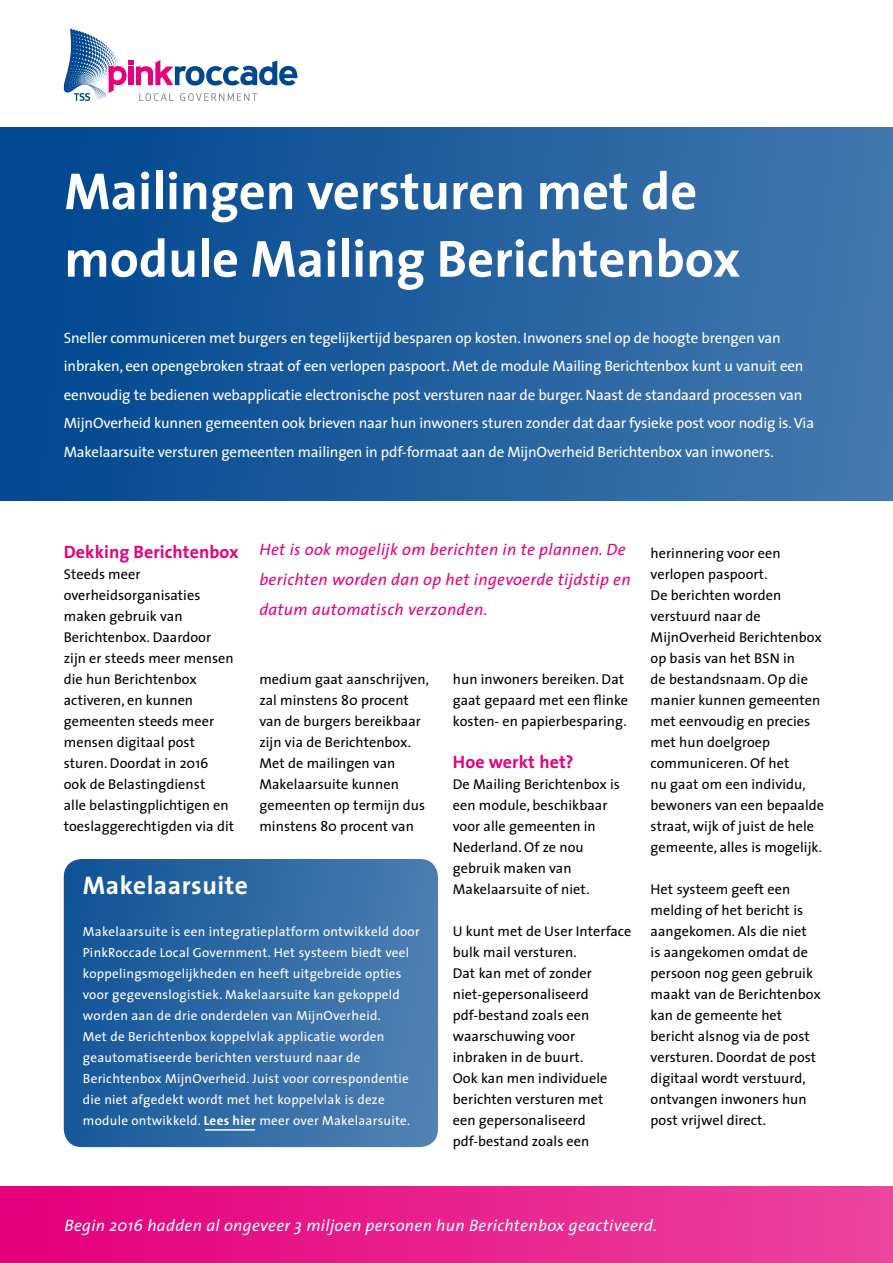
<style>
.page{position:relative;width:893px;height:1263px;background:#fff}
.page>*{position:absolute;margin:0;border:0;box-sizing:border-box;transform-origin:0 0}
.t1{font:700 52.5px/67.5px "The Sans";color:#fff}
.t2{font:700 25.5px "The Sans";letter-spacing:.02em;color:#fff}
.t3{font:700 18px "The Sans";letter-spacing:.005em;color:#e6007d}
.t4{font:italic 16.5px/30px "The Sans";letter-spacing:.02em;color:#e6007d}
.t5{font:italic 16.5px "The Sans";letter-spacing:.02em;color:#fff}
.t6{font:15px/28.5px "The Sans";letter-spacing:-.01em;color:#fff}
.t7{font:14.25px/21px "The Sans";letter-spacing:.005em;color:#000}
.t8{font:13.2px/21px "The Sans";letter-spacing:.02em;color:#fff}
.s1{font-weight:700}
</style>
<div class="page">
<div style="left:0;top:128px;width:893px;height:373px;background:linear-gradient(to right,#004690,#4579ae)"></div>
<div style="left:64px;top:859px;width:374px;height:288px;background:linear-gradient(to right,#135599,#4f81b3);border-radius:18px"></div>
<div style="left:0;top:1186px;width:893px;height:77px;background:linear-gradient(to right,#e5007b,#ec45a0)"></div>
<hr style="left:205px;top:1129px;width:50px;height:1px;background:#fff">
<svg style="left:64px;top:29px;width:233px;height:72px"></svg>
<h1 class="t1" style="left:64px;top:156px;width:677px">Mailingen versturen met de module Mailing Berichtenbox</h1>
<p class="t6" style="left:64px;top:323px;width:752px">Sneller communiceren met burgers en tegelijkertijd besparen op kosten. Inwoners snel op de hoogte brengen van inbraken, een opengebroken straat of een verlopen paspoort. Met de module Mailing Berichtenbox kunt u vanuit een eenvoudig te bedienen webapplicatie electronische post versturen naar de burger. Naast de standaard processen van MijnOverheid kunnen gemeenten ook brieven naar hun inwoners sturen zonder dat daar fysieke post voor nodig is. Via Makelaarsuite versturen gemeenten mailingen in pdf-formaat aan de MijnOverheid Berichtenbox van inwoners.</p>
<p class="t4" style="left:259px;top:534px;width:373px">Het is ook mogelijk om berichten in te plannen. De berichten worden dan op het ingevoerde tijdstip en datum automatisch verzonden.</p>
<p class="t3" style="left:64px;top:537px;width:176px">Dekking Berichtenbox</p>
<p class="t7" style="left:64px;top:563px;width:172px">Steeds meer overheidsorganisaties maken gebruik van<br>Berichtenbox. Daardoor zijn er steeds meer mensen die hun Berichtenbox activeren, en kunnen gemeenten steeds meer mensen digitaal post sturen. Doordat in 2016 ook de Belastingdienst<br>alle belastingplichtigen en toeslaggerechtigden via dit</p>
<p class="t7" style="left:259px;top:668px;width:171px">medium gaat aanschrijven, zal minstens 80 procent van de burgers bereikbaar zijn via de Berichtenbox.<br>Met de mailingen van<br>Makelaarsuite kunnen gemeenten op termijn dus minstens 80 procent van</p>
<p class="t7" style="left:453px;top:668px;width:177px">hun inwoners bereiken. Dat gaat gepaard met een flinke kosten- en papierbesparing.</p>
<p class="t3" style="left:453px;top:747px;width:122px">Hoe werkt het?</p>
<p class="t7" style="left:453px;top:773px;width:168px">De Mailing Berichtenbox is een module, beschikbaar voor alle gemeenten in<br>Nederland. Of ze nou gebruik maken van<br>Makelaarsuite of niet.</p>
<p class="t7" style="left:453px;top:920px;width:180px">U kunt met de User Interface bulk mail versturen.<br>Dat kan met of zonder niet-gepersonaliseerd pdf-bestand zoals een waarschuwing voor inbraken in de buurt.<br>Ook kan men individuele berichten versturen met<br>een gepersonaliseerd pdf-bestand zoals een</p>
<h2 class="t2" style="left:83px;top:864px;width:167px">Makelaarsuite</h2>
<p class="t8" style="left:83px;top:921px;width:338px">Makelaarsuite is een integratieplatform ontwikkeld door PinkRoccade Local Government. Het systeem biedt veel koppelingsmogelijkheden en heeft uitgebreide opties voor gegevenslogistiek. Makelaarsuite kan gekoppeld worden aan de drie onderdelen van MijnOverheid.<br>Met de Berichtenbox koppelvlak applicatie worden geautomatiseerde berichten verstuurd naar de Berichtenbox MijnOverheid. Juist voor correspondentie die niet afgedekt wordt met het koppelvlak is deze module ontwikkeld. <span class="s1">Lees hier</span> meer over Makelaarsuite.</p>
<p class="t7" style="left:651px;top:542px;width:175px">herinnering voor een verlopen paspoort.<br>De berichten worden verstuurd naar de<br>MijnOverheid Berichtenbox op basis van het BSN in<br>de bestandsnaam. Op die manier kunnen gemeenten met eenvoudig en precies met hun doelgroep communiceren. Of het<br>nu gaat om een individu, bewoners van een bepaalde straat, wijk of juist de hele gemeente, alles is mogelijk.</p>
<p class="t7" style="left:651px;top:878px;width:172px">Het systeem geeft een melding of het bericht is aangekomen. Als die niet<br>is aangekomen omdat de persoon nog geen gebruik maakt van de Berichtenbox kan de gemeente het bericht alsnog via de post versturen. Doordat de post digitaal wordt verstuurd, ontvangen inwoners hun post vrijwel direct.</p>
<p class="t5" style="left:64px;top:1211px;width:594px">Begin 2016 hadden al ongeveer 3 miljoen personen hun Berichtenbox geactiveerd.</p>
</div>
